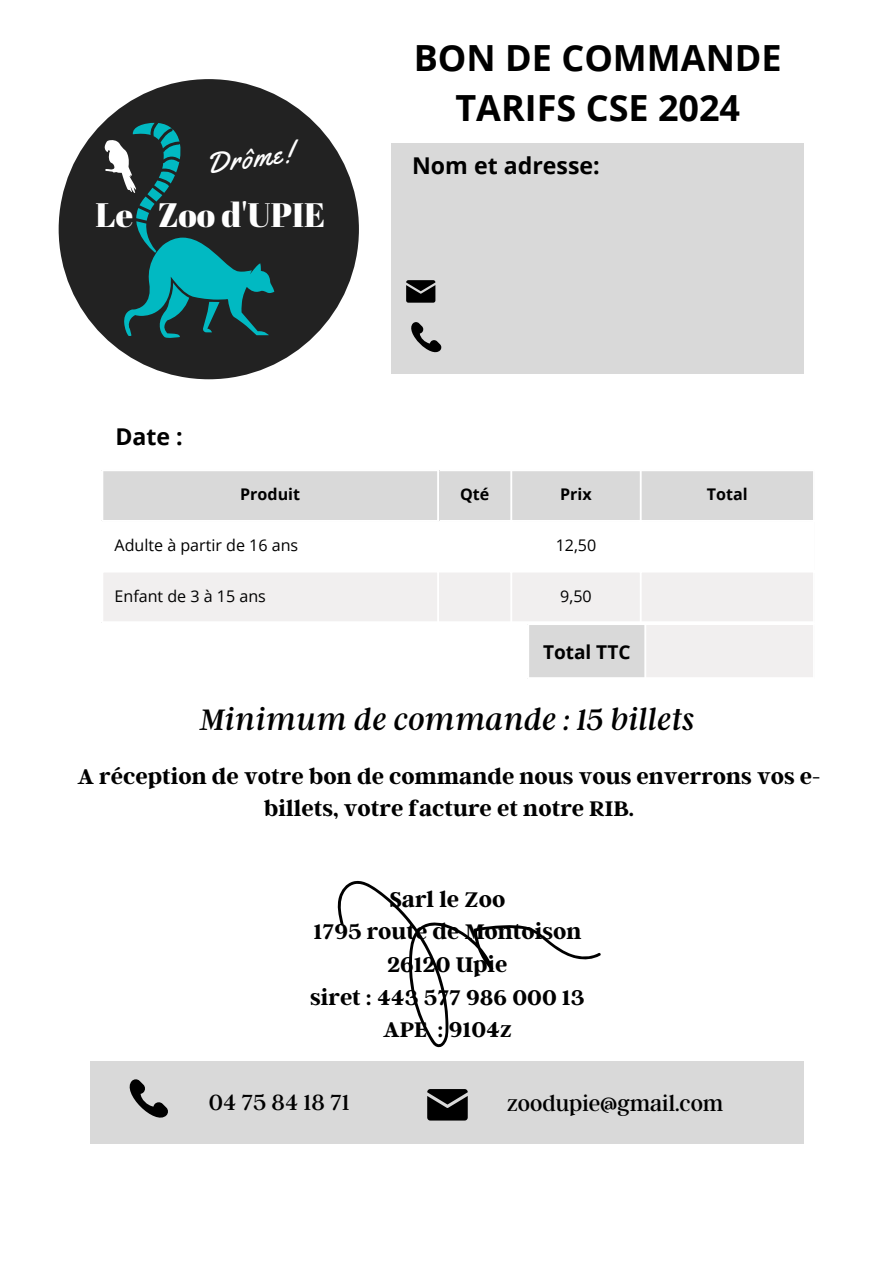
<style>
.page{position:relative;width:894px;height:1264px;background:#fff}
.page>*{position:absolute;margin:0;border:0;box-sizing:border-box;transform-origin:0 0}
.t1{font:700 36px/49.5px "Open Sans";color:#000;text-align:center}
.t2{font:33.9px "Abril Fatface";color:#fff}
.t3{font:italic 33px "Argent CF";color:#000}
.t4{font:29.1px "Yellowtail";color:#fff}
.t5{font:24.3px "Argent CF";color:#000}
.t6{font:700 23.55px/32.7px "Argent CF";color:#000;text-align:center}
.t7{font:23.4px "Argent CF";color:#000}
.t8{font:700 23.1px "Open Sans";color:#000}
.t9{font:700 19.05px "Open Sans";color:#000}
.t10{font:16.05px "Open Sans";color:#000}
.t11{font:700 16.05px "Open Sans";color:#000}
</style>
<div class="page">
<div style="left:103px;top:471px;width:709px;height:49px;background:#d9d9d9"></div>
<div style="left:103px;top:573px;width:709px;height:48px;background:#f1efef"></div>
<hr style="left:437px;top:522px;width:2px;height:99px;background:#fff">
<hr style="left:510px;top:471px;width:2px;height:150px;background:#fff">
<hr style="left:639px;top:471px;width:2px;height:150px;background:#fff">
<hr style="left:437px;top:471px;width:2px;height:49px;background:#fff">
<div style="left:527px;top:624px;width:118px;height:54px;background:#d9d9d9"></div>
<div style="left:645px;top:624px;width:169px;height:54px;background:#f1efef"></div>
<hr style="left:527px;top:625px;width:2px;height:52px;background:#fff">
<hr style="left:644px;top:625px;width:2px;height:52px;background:#fff">
<hr style="left:812px;top:625px;width:2px;height:52px;background:#fff">
<hr style="left:527px;top:623px;width:287px;height:2px;background:#fff">
<hr style="left:527px;top:677px;width:287px;height:2px;background:#fff">
<div style="left:91px;top:1061px;width:713px;height:82px;background:#d9d9d9"></div>
<svg style="left:129px;top:1079px;width:39px;height:39px"></svg>
<svg style="left:427px;top:1089px;width:40px;height:31px"></svg>
<div style="left:391px;top:143px;width:412px;height:231px;background:#d9d9d9"></div>
<svg style="left:337px;top:880px;width:264px;height:167px"></svg>
<div style="left:59px;top:79px;width:300px;height:300px;background:#222;border-radius:50%"></div>
<svg style="left:105px;top:123px;width:169px;height:215px"></svg>
<svg style="left:406px;top:280px;width:29px;height:23px"></svg>
<svg style="left:411px;top:322px;width:30px;height:31px"></svg>
<p class="t4" style="left:203px;top:146px;width:89px;rotate:-8deg">Drôme!</p>
<h2 class="t2" style="left:96px;top:191px;width:231px">Le Zoo d'UPIE</h2>
<p class="t8" style="left:115px;top:420px;width:69px">Date :</p>
<p class="t1" style="left:413px;top:32px;width:369px">BON DE COMMANDE<br>TARIFS CSE 2024</p>
<p class="t8" style="left:412px;top:149px;width:189px">Nom et adresse:</p>
<p class="t11" style="left:240px;top:483px;width:61px">Produit</p>
<p class="t11" style="left:460px;top:483px;width:31px">Qté</p>
<h3 class="t11" style="left:560px;top:483px;width:33px">Prix</h3>
<h1 class="t11" style="left:706px;top:483px;width:42px">Total</h1>
<h4 class="t10" style="left:114px;top:534px;width:185px">Adulte à partir de 16 ans</h4>
<p class="t10" style="left:555px;top:534px;width:42px">12,50</p>
<p class="t10" style="left:114px;top:584px;width:153px">Enfant de 3 à 15 ans</p>
<h4 class="t10" style="left:560px;top:584px;width:33px">9,50</h4>
<p class="t9" style="left:543px;top:638px;width:89px">Total TTC</p>
<h2 class="t3" style="left:200px;top:697px;width:495px">Minimum de commande : 15 billets</h2>
<p class="t6" style="left:78px;top:758px;width:744px">A réception de votre bon de commande nous vous enverrons vos e&shy;billets, votre facture et notre RIB.</p>
<p class="t6" style="left:310px;top:881px;width:276px">Sarl le Zoo<br>1795 route de Montoison<br>26120 Upie<br>siret : 443 577 986 000 13<br>APE : 9104z</p>
<p class="t5" style="left:209px;top:1086px;width:143px">04 75 84 18 71</p>
<p class="t7" style="left:507px;top:1087px;width:217px">zoodupie@gmail.com</p>
</div>
